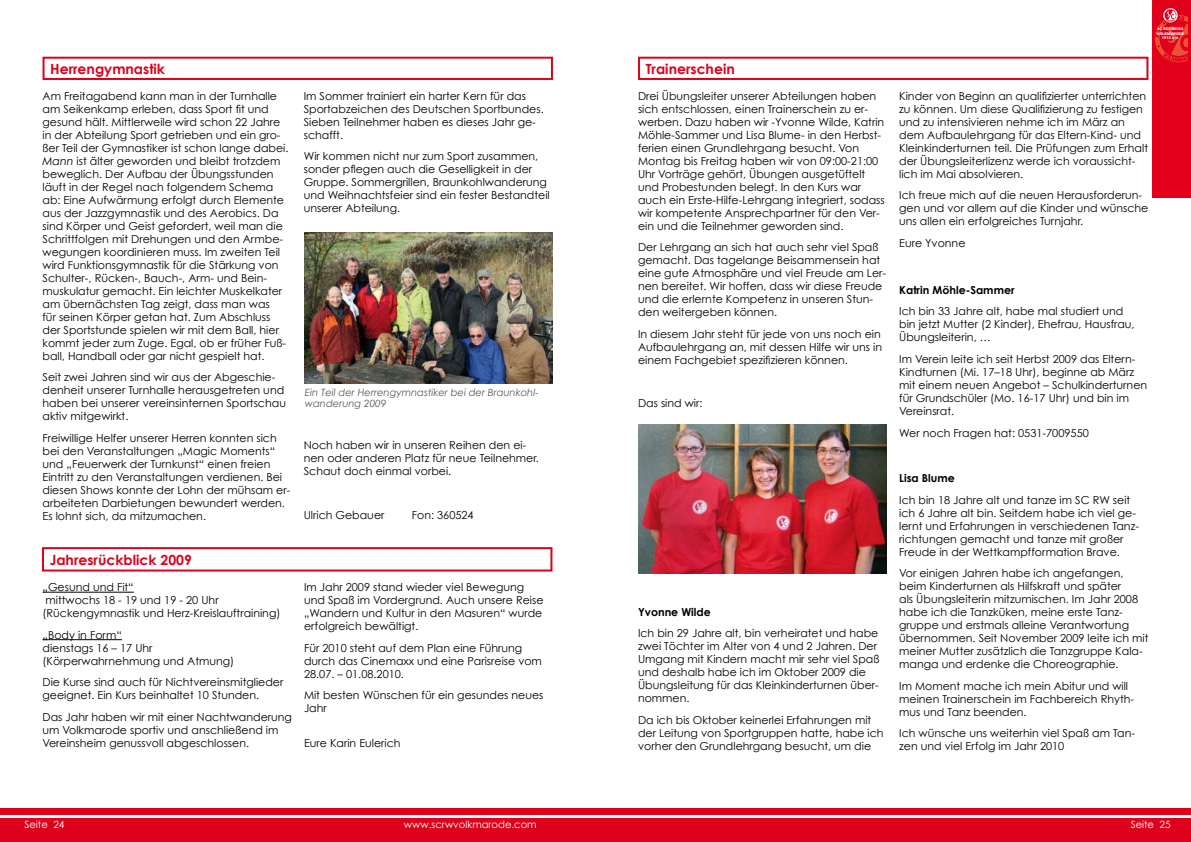
<style>
.page{position:relative;width:1191px;height:842px;background:#fff}
.page>*{position:absolute;margin:0;border:0;box-sizing:border-box;transform-origin:0 0}
.t1{font:700 14px "Century Gothic";color:#dd011b}
.t2{font:11px/13px "Century Gothic";color:#000}
.t3{font:700 11px "Century Gothic";color:#000}
.t4{font:italic 10px/11px "Century Gothic";color:#58585a}
.t5{font:10px "Century Gothic";color:#fff}
.t6{font:900 3.7px/4.4px "Frutiger LT Pro";color:#fff;text-align:center}
.s1{font-style:italic}
</style>
<div class="page">
<div style="left:0;top:809px;width:595px;height:33px;background:#dd011b"></div>
<hr style="left:0;top:815px;width:595px;height:2px;background:#fff">
<div style="left:1152px;top:0;width:39px;height:197px;background:#e2001a"></div>
<div style="left:595px;top:809px;width:596px;height:33px;background:#dd011b"></div>
<hr style="left:595px;top:815px;width:596px;height:2px;background:#fff">
<svg style="left:1152px;top:3px;width:37px;height:60px"></svg>
<hr style="left:43px;top:592px;width:91px;height:1px;background:#000">
<hr style="left:43px;top:639px;width:79px;height:1px;background:#000">
<div style="left:638px;top:57px;width:510px;height:23px;border:2px solid #dd011b"></div>
<img style="left:638px;top:424px;width:248px;height:149px">
<div style="left:43px;top:57px;width:510px;height:23px;border:2px solid #dd011b"></div>
<img style="left:305px;top:232px;width:248px;height:152px">
<div style="left:42px;top:547px;width:510px;height:24px;border:2px solid #dd011b"></div>
<p class="t1" style="left:50px;top:60px;width:116px">Herrengymnastik</p>
<p class="t2" style="left:43px;top:89px;width:247px">Am Freitagabend kann man in der Turnhalle am Seikenkamp erleben, dass Sport fit und gesund hält. Mittlerweile wird schon 22 Jahre in der Abteilung Sport getrieben und ein gro&shy;ßer Teil der Gymnastiker ist schon lange dabei.<br><span class="s1">Mann</span> ist älter geworden und bleibt trotzdem beweglich. Der Aufbau der Übungsstunden läuft in der Regel nach folgendem Schema ab: Eine Aufwärmung erfolgt durch Elemente aus der Jazzgymnastik und des Aerobics. Da sind Körper und Geist gefordert, weil man die Schrittfolgen mit Drehungen und den Armbe&shy;wegungen koordinieren muss. Im zweiten Teil wird Funktionsgymnastik für die Stärkung von Schulter-, Rücken-, Bauch-, Arm- und Bein&shy;muskulatur gemacht. Ein leichter Muskelkater am übernächsten Tag zeigt, dass man was<br>für seinen Körper getan hat. Zum Abschluss der Sportstunde spielen wir mit dem Ball, hier kommt jeder zum Zuge. Egal, ob er früher Fuß&shy;ball, Handball oder gar nicht gespielt hat.</p>
<p class="t2" style="left:43px;top:370px;width:245px">Seit zwei Jahren sind wir aus der Abgeschie&shy;denheit unserer Turnhalle herausgetreten und haben bei unserer vereinsinternen Sportschau aktiv mitgewirkt.</p>
<p class="t2" style="left:43px;top:431px;width:249px">Freiwillige Helfer unserer Herren konnten sich bei den Veranstaltungen „Magic Moments“ und „Feuerwerk der Turnkunst“ einen freien Eintritt zu den Veranstaltungen verdienen. Bei diesen Shows konnte der Lohn der mühsam er&shy;arbeiteten Darbietungen bewundert werden.<br>Es lohnt sich, da mitzumachen.</p>
<p class="t2" style="left:304px;top:89px;width:241px">Im Sommer trainiert ein harter Kern für das Sportabzeichen des Deutschen Sportbundes.<br>Sieben Teilnehmer haben es dieses Jahr ge&shy;schafft.</p>
<p class="t2" style="left:304px;top:149px;width:247px">Wir kommen nicht nur zum Sport zusammen, sonder pflegen auch die Geselligkeit in der Gruppe. Sommergrillen, Braunkohlwanderung und Weihnachtsfeier sind ein fester Bestandteil unserer Abteilung.</p>
<p class="t4" style="left:305px;top:387px;width:235px">Ein Teil der Herrengymnastiker bei der Braunkohl&shy;wanderung 2009</p>
<p class="t2" style="left:304px;top:438px;width:237px">Noch haben wir in unseren Reihen den ei&shy;nen oder anderen Platz für neue Teilnehmer.<br>Schaut doch einmal vorbei.</p>
<p class="t2" style="left:304px;top:508px;width:82px">Ulrich Gebauer</p>
<p class="t2" style="left:412px;top:508px;width:63px">Fon: 360524</p>
<p class="t1" style="left:50px;top:551px;width:144px">Jahresrückblick 2009</p>
<p class="t2" style="left:43px;top:580px;width:239px">„Gesund und Fit“<br>mittwochs 18 - 19 und 19 - 20 Uhr (Rückengymnastik und Herz-Kreislauftraining)</p>
<p class="t2" style="left:43px;top:628px;width:193px">„Body in Form“<br>dienstags 16 – 17 Uhr (Körperwahrnehmung und Atmung)</p>
<p class="t2" style="left:43px;top:675px;width:242px">Die Kurse sind auch für Nichtvereinsmitglieder geeignet. Ein Kurs beinhaltet 10 Stunden.</p>
<p class="t2" style="left:43px;top:710px;width:251px">Das Jahr haben wir mit einer Nachtwanderung um Volkmarode sportiv und anschließend im<br>Vereinsheim genussvoll abgeschlossen.</p>
<p class="t2" style="left:304px;top:580px;width:241px">Im Jahr 2009 stand wieder viel Bewegung und Spaß im Vordergrund. Auch unsere Reise „Wandern und Kultur in den Masuren“ wurde erfolgreich bewältigt.</p>
<p class="t2" style="left:304px;top:641px;width:239px">Für 2010 steht auf dem Plan eine Führung durch das Cinemaxx und eine Parisreise vom<br>28.07. – 01.08.2010.</p>
<p class="t2" style="left:304px;top:688px;width:241px">Mit besten Wünschen für ein gesundes neues<br>Jahr</p>
<p class="t2" style="left:304px;top:736px;width:98px">Eure Karin Eulerich</p>
<p class="t1" style="left:645px;top:60px;width:91px">Trainerschein</p>
<p class="t2" style="left:638px;top:89px;width:248px">Drei Übungsleiter unserer Abteilungen haben sich entschlossen, einen Trainerschein zu er&shy;werben. Dazu haben wir -Yvonne Wilde, Katrin Möhle-Sammer und Lisa Blume- in den Herbst&shy;ferien einen Grundlehrgang besucht. Von Montag bis Freitag haben wir von 09:00-21:00<br>Uhr Vorträge gehört, Übungen ausgetüftelt und Probestunden belegt. In den Kurs war auch ein Erste-Hilfe-Lehrgang integriert, sodass wir kompetente Ansprechpartner für den Ver&shy;ein und die Teilnehmer geworden sind.</p>
<p class="t2" style="left:638px;top:240px;width:250px">Der Lehrgang an sich hat auch sehr viel Spaß gemacht. Das tagelange Beisammensein hat eine gute Atmosphäre und viel Freude am Ler&shy;nen bereitet. Wir hoffen, dass wir diese Freude und die erlernte Kompetenz in unseren Stun&shy;den weitergeben können.</p>
<p class="t2" style="left:638px;top:327px;width:246px">In diesem Jahr steht für jede von uns noch ein<br>Aufbaulehrgang an, mit dessen Hilfe wir uns in einem Fachgebiet spezifizieren können.</p>
<p class="t2" style="left:638px;top:396px;width:66px">Das sind wir:</p>
<p class="t3" style="left:638px;top:605px;width:74px">Yvonne Wilde</p>
<p class="t2" style="left:638px;top:627px;width:243px">Ich bin 29 Jahre alt, bin verheiratet und habe zwei Töchter im Alter von 4 und 2 Jahren. Der Umgang mit Kindern macht mir sehr viel Spaß und deshalb habe ich im Oktober 2009 die Übungsleitung für das Kleinkinderturnen über&shy;nommen.</p>
<p class="t2" style="left:638px;top:713px;width:247px">Da ich bis Oktober keinerlei Erfahrungen mit der Leitung von Sportgruppen hatte, habe ich vorher den Grundlehrgang besucht, um die</p>
<p class="t6" style="left:1156px;top:27px;width:29px">SC ROT-WEISS<br>VOLKMARODE<br>1912 e.V.</p>
<p class="t2" style="left:899px;top:89px;width:250px">Kinder von Beginn an qualifizierter unterrichten zu können. Um diese Qualifizierung zu festigen und zu intensivieren nehme ich im März an dem Aufbaulehrgang für das Eltern-Kind- und Kleinkinderturnen teil. Die Prüfungen zum Erhalt der Übungsleiterlizenz werde ich voraussicht&shy;lich im Mai absolvieren.</p>
<p class="t2" style="left:899px;top:189px;width:251px">Ich freue mich auf die neuen Herausforderun&shy;gen und vor allem auf die Kinder und wünsche uns allen ein erfolgreiches Turnjahr.</p>
<p class="t2" style="left:899px;top:236px;width:68px">Eure Yvonne</p>
<p class="t3" style="left:899px;top:283px;width:117px">Katrin Möhle-Sammer</p>
<p class="t2" style="left:899px;top:305px;width:237px">Ich bin 33 Jahre alt, habe mal studiert und bin jetzt Mutter (2 Kinder), Ehefrau, Hausfrau,<br>Übungsleiterin, …</p>
<p class="t2" style="left:899px;top:352px;width:249px">Im Verein leite ich seit Herbst 2009 das Eltern-Kindturnen (Mi. 17–18 Uhr), beginne ab März mit einem neuen Angebot – Schulkinderturnen für Grundschüler (Mo. 16-17 Uhr) und bin im Vereinsrat.</p>
<p class="t2" style="left:899px;top:426px;width:191px">Wer noch Fragen hat: 0531-7009550</p>
<p class="t3" style="left:899px;top:471px;width:57px">Lisa Blume</p>
<p class="t2" style="left:899px;top:493px;width:241px">Ich bin 18 Jahre alt und tanze im SC RW seit ich 6 Jahre alt bin. Seitdem habe ich viel ge&shy;lernt und Erfahrungen in verschiedenen Tanz&shy;richtungen gemacht und tanze mit großer Freude in der Wettkampfformation Brave.</p>
<p class="t2" style="left:899px;top:567px;width:251px">Vor einigen Jahren habe ich angefangen, beim Kinderturnen als Hilfskraft und später<br>als Übungsleiterin mitzumischen. Im Jahr 2008 habe ich die Tanzküken, meine erste Tanz&shy;gruppe und erstmals alleine Verantwortung übernommen. Seit November 2009 leite ich mit meiner Mutter zusätzlich die Tanzgruppe Kala&shy;manga und erdenke die Choreographie.</p>
<p class="t2" style="left:899px;top:679px;width:236px">Im Moment mache ich mein Abitur und will meinen Trainerschein im Fachbereich Rhyth&shy;mus und Tanz beenden.</p>
<p class="t2" style="left:899px;top:727px;width:237px">Ich wünsche uns weiterhin viel Spaß am Tan&shy;zen und viel Erfolg im Jahr 2010</p>
<p class="t5" style="left:24px;top:818px;width:41px">Seite 24</p>
<p class="t5" style="left:404px;top:818px;width:134px">www.scrwvolkmarode.com</p>
<p class="t5" style="left:1130px;top:818px;width:41px">Seite 25</p>
</div>
